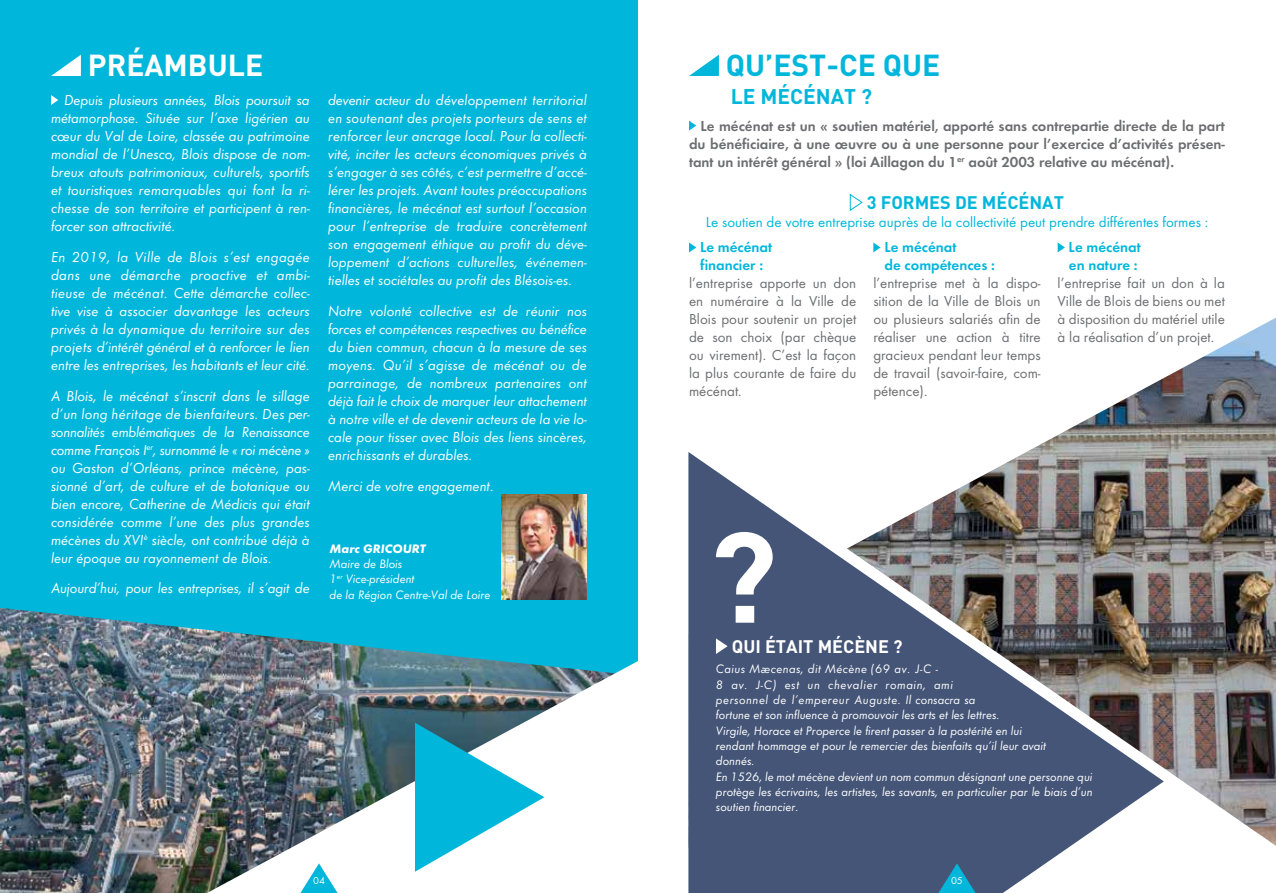
<style>
.page{position:relative;width:1276px;height:893px;background:#fff}
.page>*{position:absolute;margin:0;border:0;box-sizing:border-box;transform-origin:0 0}
.t1{font:700 30px "DIN";color:#00b7db}
.t2{font:700 30px "DIN";color:#fff}
.t3{font:700 21px "DIN";color:#00b7db}
.t4{font:700 18px "DIN";color:#00b7db}
.t5{font:700 18px "DIN";color:#fff}
.t6{font:italic 15px/18px "Futura T";color:#fff;text-align:justify}
.t7{font:15px/18px "Futura T";color:#6d6e71;text-align:justify}
.t8{font:600 15px/18px "Futura T";color:#6d6e71;text-align:justify}
.t9{font:15px "Futura T";color:#00b7db}
.t10{font:600 15px/18px "Futura T";color:#00b7db}
.t11{font:italic 12.75px/15.3px "Futura T";color:#fff}
.t12{font:italic 700 12.75px "Futura T";color:#fff}
.t13{font:10.5px "Futura T";color:#fff}
</style>
<div class="page">
<div style="left:0;top:0;width:638px;height:893px;background:#00b7db"></div>
<img style="left:0;top:608px;width:207px;height:285px">
<img style="left:207px;top:494px;width:431px;height:399px">
<img style="left:1051px;top:318px;width:225px;height:121px">
<svg style="left:689px;top:55px;width:30px;height:21px"></svg>
<svg style="left:689px;top:121px;width:7px;height:10px"></svg>
<svg style="left:689px;top:242px;width:7px;height:10px"></svg>
<svg style="left:873px;top:242px;width:7px;height:10px"></svg>
<svg style="left:1057px;top:242px;width:8px;height:10px"></svg>
<svg style="left:849px;top:194px;width:14px;height:17px"></svg>
<img style="left:1027px;top:439px;width:249px;height:407px">
<svg style="left:688px;top:452px;width:475px;height:441px;fill:#455577"></svg>
<svg style="left:716px;top:638px;width:11px;height:16px"></svg>
<svg style="left:938px;top:863px;width:37px;height:30px"></svg>
<svg style="left:716px;top:532px;width:56px;height:91px"></svg>
<svg style="left:51px;top:95px;width:7px;height:10px"></svg>
<svg style="left:51px;top:55px;width:30px;height:21px"></svg>
<svg style="left:300px;top:863px;width:37px;height:30px"></svg>
<svg style="left:415px;top:723px;width:129px;height:149px"></svg>
<img style="left:502px;top:495px;width:85px;height:105px">
<h1 class="t2" style="left:88px;top:46px;width:177px">PRÉAMBULE</h1>
<p class="t6" style="left:51px;top:91px;width:260px;text-indent:13px">Depuis plusieurs années, Blois poursuit sa métamorphose. Située sur l’axe ligérien au cœur du Val de Loire, classée au patrimoine mondial de l’Unesco, Blois dispose de nom&shy;breux atouts patrimoniaux, culturels, sportifs et touristiques remarquables qui font la ri&shy;chesse de son territoire et participent à ren&shy;forcer son attractivité.</p>
<p class="t6" style="left:51px;top:248px;width:260px">En 2019, la Ville de Blois s’est engagée dans une démarche proactive et ambi&shy;tieuse de mécénat. Cette démarche collec&shy;tive vise à associer davantage les acteurs privés à la dynamique du territoire sur des projets d’intérêt général et à renforcer le lien entre les entreprises, les habitants et leur cité.</p>
<p class="t6" style="left:51px;top:386px;width:260px">A Blois, le mécénat s’inscrit dans le sillage d’un long héritage de bienfaiteurs. Des per&shy;sonnalités emblématiques de la Renaissance comme François I<sup>er</sup>, surnommé le « roi mécène » ou Gaston d’Orléans, prince mécène, pas&shy;sionné d’art, de culture et de botanique ou bien encore, Catherine de Médicis qui était considérée comme l’une des plus grandes mécènes du XVI<sup>è</sup> siècle, ont contribué déjà à leur époque au rayonnement de Blois.</p>
<p class="t6" style="left:51px;top:579px;width:260px">Aujourd’hui, pour les entreprises, il s’agit de</p>
<p class="t6" style="left:328px;top:91px;width:260px">devenir acteur du développement territorial en soutenant des projets porteurs de sens et renforcer leur ancrage local. Pour la collecti&shy;vité, inciter les acteurs économiques privés à s’engager à ses côtés, c’est permettre d’accé&shy;lérer les projets. Avant toutes préoccupations financières, le mécénat est surtout l’occasion pour l’entreprise de traduire concrètement son engagement éthique au profit du déve&shy;loppement d’actions culturelles, événemen&shy;tielles et sociétales au profit des Blésois-es.</p>
<p class="t6" style="left:328px;top:302px;width:260px">Notre volonté collective est de réunir nos forces et compétences respectives au bénéfice du bien commun, chacun à la mesure de ses moyens. Qu’il s’agisse de mécénat ou de parrainage, de nombreux partenaires ont déjà fait le choix de marquer leur attachement à notre ville et de devenir acteurs de la vie lo&shy;cale pour tisser avec Blois des liens sincères, enrichissants et durables.</p>
<p class="t6" style="left:328px;top:476px;width:167px">Merci de votre engagement.</p>
<p class="t12" style="left:330px;top:541px;width:98px">Marc GRICOURT</p>
<p class="t11" style="left:330px;top:556px;width:162px">Maire de Blois<br>1<sup>er</sup> Vice-président<br>de la Région Centre-Val de Loire</p>
<p class="t13" style="left:313px;top:875px;width:13px">04</p>
<h1 class="t1" style="left:726px;top:46px;width:216px">QU’EST-CE QUE</h1>
<h2 class="t3" style="left:731px;top:83px;width:143px">LE MÉCÉNAT ?</h2>
<p class="t8" style="left:689px;top:116px;width:537px;text-indent:12px">Le mécénat est un « soutien matériel, apporté sans contrepartie directe de la part du bénéficiaire, à une œuvre ou à une personne pour l’exercice d’activités présen&shy;tant un intérêt général » (loi Aillagon du 1<sup>er</sup> août 2003 relative au mécénat).</p>
<p class="t4" style="left:866px;top:191px;width:199px">3 FORMES DE MÉCÉNAT</p>
<p class="t9" style="left:706px;top:214px;width:504px">Le soutien de votre entreprise auprès de la collectivité peut prendre différentes formes :</p>
<p class="t10" style="left:700px;top:238px;width:74px">Le mécénat financier :</p>
<p class="t7" style="left:689px;top:274px;width:169px">l’entreprise apporte un don en numéraire à la Ville de Blois pour soutenir un projet de son choix (par chèque ou virement). C’est la façon la plus courante de faire du mécénat.</p>
<p class="t10" style="left:884px;top:238px;width:112px">Le mécénat<br>de compétences :</p>
<p class="t7" style="left:873px;top:274px;width:169px">l’entreprise met à la dispo&shy;sition de la Ville de Blois un ou plusieurs salariés afin de réaliser une action à titre gracieux pendant leur temps de travail (savoir-faire, com&shy;pétence).</p>
<p class="t10" style="left:1068px;top:238px;width:74px">Le mécénat en nature :</p>
<p class="t7" style="left:1057px;top:274px;width:169px">l’entreprise fait un don à la Ville de Blois de biens ou met à disposition du matériel utile à la réalisation d’un projet.</p>
<p class="t5" style="left:732px;top:634px;width:172px">QUI ÉTAIT MÉCÈNE ?</p>
<p class="t11" style="left:716px;top:661px;width:378px">Caius Mæcenas, dit Mécène (69 av. J-C -<br>8 av. J-C) est un chevalier romain, ami<br>personnel de l’empereur Auguste. Il consacra sa<br>fortune et son influence à promouvoir les arts et les lettres.<br>Virgile, Horace et Properce le firent passer à la postérité en lui<br>rendant hommage et pour le remercier des bienfaits qu’il leur avait<br>donnés.<br>En 1526, le mot mécène devient un nom commun désignant une personne qui protège les écrivains, les artistes, les savants, en particulier par le biais d’un soutien financier.</p>
<p class="t13" style="left:951px;top:875px;width:13px">05</p>
</div>
